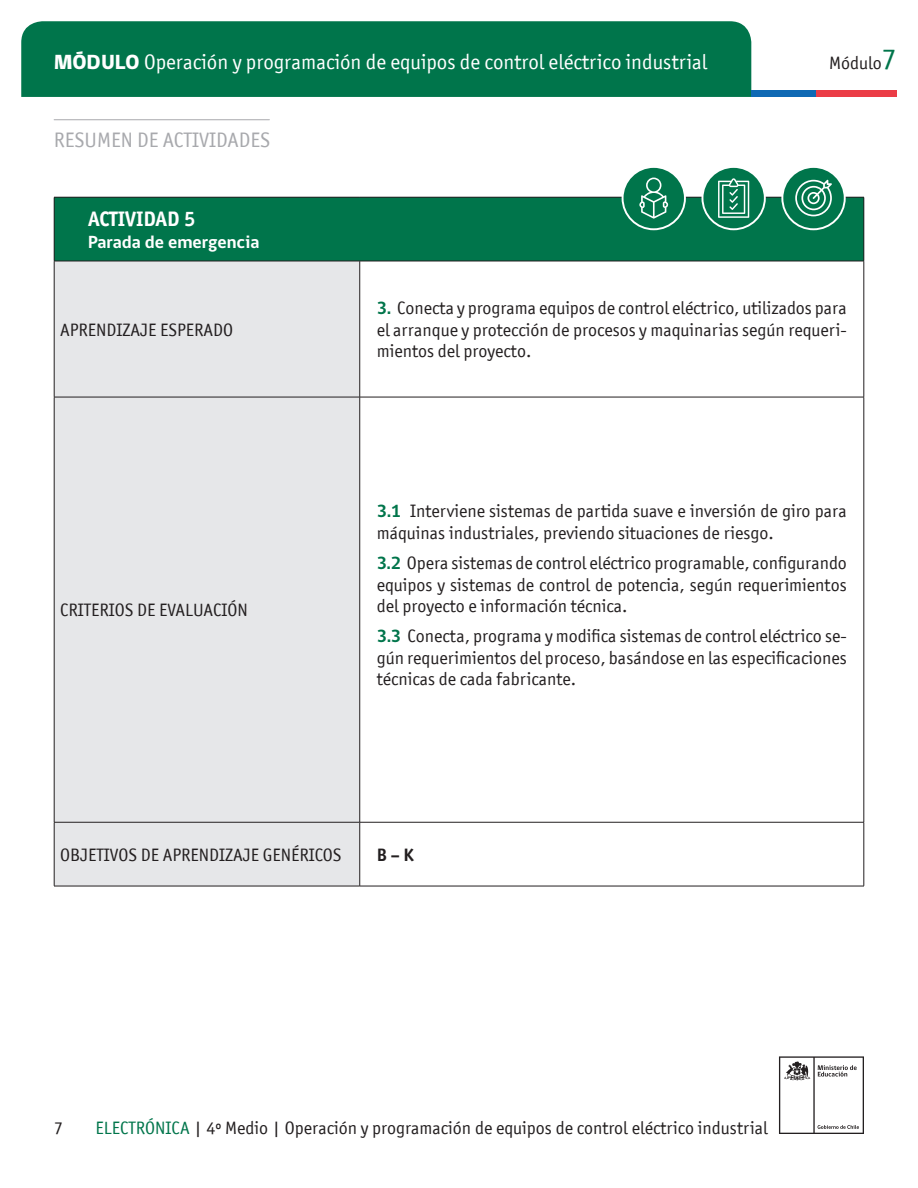
<style>
.page{position:relative;width:918px;height:1188px;background:#fff}
.page>*{position:absolute;margin:0;border:0;box-sizing:border-box;transform-origin:0 0}
.t1{font:21px "Officina San ITC";color:#fff}
.t2{font:21px "Officina San ITC";color:#a8a9ad}
.t3{font:700 21px "Officina San ITC";color:#fff}
.t4{font:18px/21.6px "Officina San ITC";color:#231f20;text-align:justify}
.t5{font:700 18px "gob CL";color:#fff}
.t6{font:700 18px "Officina San ITC";color:#231f20}
.s1{font-family:"gob CL";font-weight:800}
.s2{font-size:30px;color:#00754b}
.s3{font-family:"gob CL";font-weight:700;color:#00754b}
.s4{color:#00754b}
</style>
<div class="page">
<svg style="left:779px;top:1056px;width:85px;height:78px"></svg>
<div style="left:21px;top:21px;width:730px;height:76px;background:#00754b"></div>
<div style="left:751px;top:90px;width:65px;height:7px;background:#0f69b4"></div>
<div style="left:816px;top:90px;width:81px;height:7px;background:#eb3c46"></div>
<hr style="left:54px;top:119px;width:215px;height:1px;background:#a8a9ad">
<div style="left:54px;top:197px;width:810px;height:64px;background:#00754b"></div>
<div style="left:55px;top:262px;width:304px;height:624px;background:#e6e7e9"></div>
<hr style="left:864px;top:197px;width:1px;height:64px;background:#231f20">
<hr style="left:54px;top:397px;width:306px;height:1px;background:#231f20">
<hr style="left:360px;top:397px;width:504px;height:1px;background:#231f20">
<hr style="left:54px;top:822px;width:306px;height:1px;background:#231f20">
<hr style="left:360px;top:822px;width:504px;height:1px;background:#231f20">
<hr style="left:54px;top:886px;width:306px;height:1px;background:#231f20">
<hr style="left:360px;top:886px;width:504px;height:1px;background:#231f20">
<hr style="left:359px;top:261px;width:1px;height:136px;background:#231f20">
<hr style="left:359px;top:397px;width:1px;height:425px;background:#231f20">
<hr style="left:359px;top:822px;width:1px;height:64px;background:#231f20">
<hr style="left:54px;top:197px;width:306px;height:1px;background:#231f20">
<hr style="left:54px;top:197px;width:1px;height:64px;background:#231f20">
<hr style="left:360px;top:197px;width:504px;height:1px;background:#231f20">
<hr style="left:54px;top:261px;width:306px;height:1px;background:#231f20">
<hr style="left:54px;top:261px;width:1px;height:136px;background:#231f20">
<hr style="left:360px;top:261px;width:504px;height:1px;background:#231f20">
<hr style="left:864px;top:261px;width:1px;height:136px;background:#231f20">
<hr style="left:54px;top:397px;width:1px;height:425px;background:#231f20">
<hr style="left:864px;top:397px;width:1px;height:425px;background:#231f20">
<hr style="left:54px;top:822px;width:1px;height:64px;background:#231f20">
<hr style="left:864px;top:822px;width:1px;height:64px;background:#231f20">
<div style="left:782px;top:167px;width:63px;height:62px;background:#00754b;border-radius:50%"></div>
<div style="left:781px;top:166px;width:65px;height:64px;border:2px solid #fff;border-radius:50%"></div>
<svg style="left:795px;top:180px;width:37px;height:36px"></svg>
<div style="left:623px;top:167px;width:62px;height:62px;background:#00754b;border-radius:50%"></div>
<div style="left:622px;top:166px;width:64px;height:64px;border:2px solid #fff;border-radius:50%"></div>
<svg style="left:639px;top:178px;width:29px;height:41px"></svg>
<div style="left:702px;top:167px;width:63px;height:62px;background:#00754b;border-radius:50%"></div>
<div style="left:701px;top:166px;width:65px;height:64px;border:2px solid #fff;border-radius:50%"></div>
<svg style="left:718px;top:178px;width:31px;height:40px"></svg>
<p class="t1" style="left:54px;top:50px;width:655px"><span class="s1">MÓDULO</span> Operación y programación de equipos de control eléctrico industrial</p>
<p class="t4" style="left:829px;top:52px;width:69px">Módulo<span class="s2">7</span></p>
<p class="t2" style="left:54px;top:127px;width:218px">RESUMEN DE ACTIVIDADES</p>
<p class="t3" style="left:88px;top:206px;width:109px">ACTIVIDAD 5</p>
<p class="t5" style="left:88px;top:229px;width:173px">Parada de emergencia</p>
<p class="t4" style="left:60px;top:319px;width:175px">APRENDIZAJE ESPERADO</p>
<p class="t4" style="left:60px;top:599px;width:189px">CRITERIOS DE EVALUACIÓN</p>
<p class="t4" style="left:377px;top:297px;width:472px"><span class="s3">3.</span> Conecta y programa equipos de control eléctrico, utilizados para el arranque y protección de procesos y maquinarias según requeri&shy;mientos del proyecto.</p>
<p class="t4" style="left:377px;top:500px;width:472px"><span class="s3">3.1</span> Interviene sistemas de partida suave e inversión de giro para máquinas industriales, previendo situaciones de riesgo.</p>
<p class="t4" style="left:377px;top:552px;width:472px"><span class="s3">3.2</span> Opera sistemas de control eléctrico programable, configurando equipos y sistemas de control de potencia, según requerimientos del proyecto e información técnica.</p>
<p class="t4" style="left:377px;top:625px;width:472px"><span class="s3">3.3</span> Conecta, programa y modifica sistemas de control eléctrico se&shy;gún requerimientos del proceso, basándose en las especificaciones técnicas de cada fabricante.</p>
<p class="t4" style="left:60px;top:844px;width:283px">OBJETIVOS DE APRENDIZAJE GENÉRICOS</p>
<p class="t6" style="left:377px;top:843px;width:39px">B – K</p>
<p class="t4" style="left:54px;top:1117px;width:10px">7</p>
<p class="t4" style="left:95px;top:1117px;width:674px"><span class="s4">ELECTRÓNICA</span> | 4º Medio | Operación y programación de equipos de control eléctrico industrial</p>
</div>
